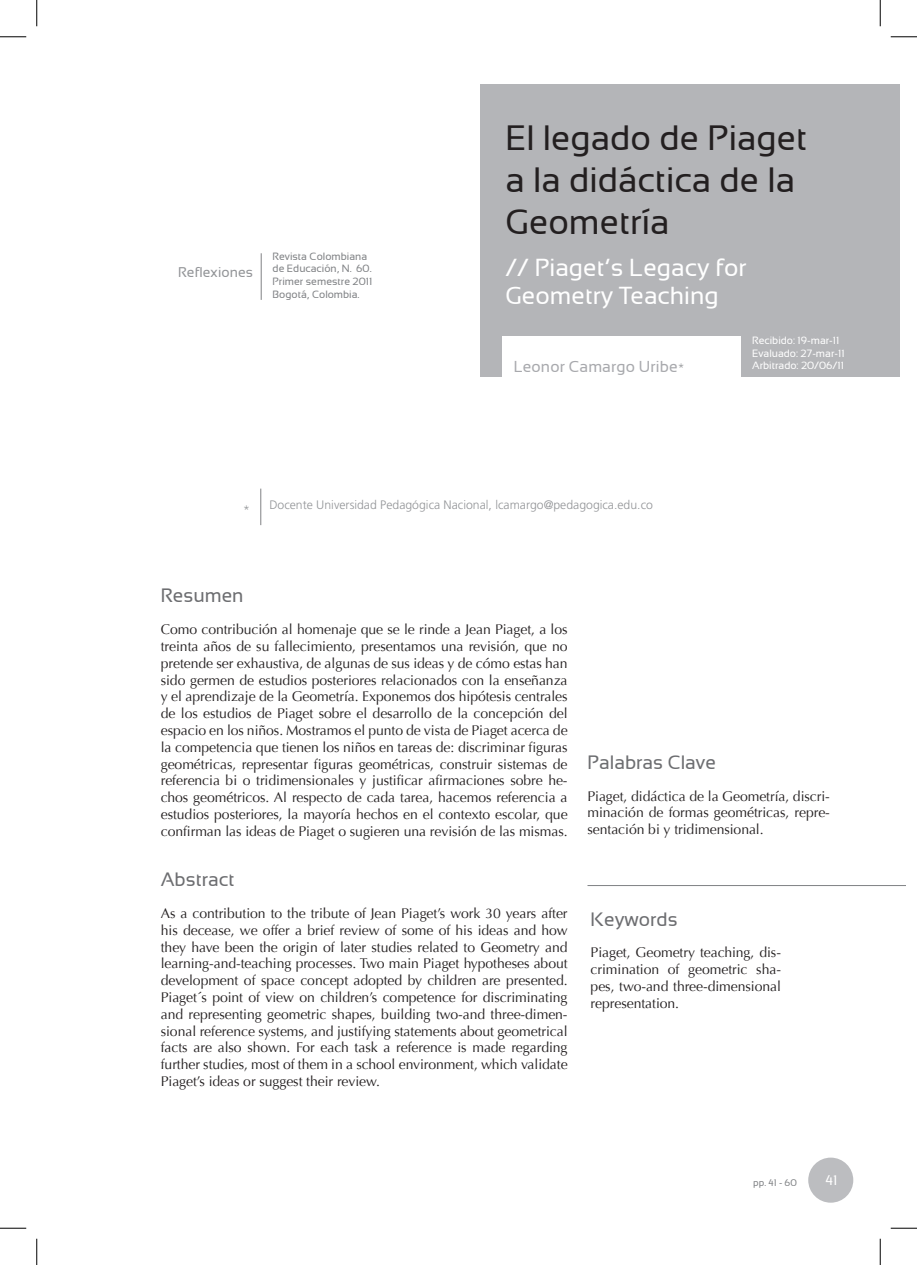
<style>
.page{position:relative;width:917px;height:1265px;background:#fff}
.page>*{position:absolute;margin:0;border:0;box-sizing:border-box;transform-origin:0 0}
.NUEVOTITULARCAPITULO{font:35px/42px "Sansation";color:#231f20}
.NUEVOTITULARINT1{font:24.5px/28px "Sansation";color:#fff}
.NUEVOTITULARINT3{font:19.25px "Sansation";color:#6c6d70}
.NUEVOTITULARINT1-2{font:19.25px "Sansation";color:#6c6d70}
.AUTORINICIO{font:15.75px "Sansation";letter-spacing:.01em;color:#a8a9ad}
.Resumen-abstrac{font:14px/16.8px "Optima";letter-spacing:-.005em;color:#231f20;text-align:justify}
.NUEVOTITULARCAPITULO-2{font:14px "Sansation";color:#939598}
.t1{font:14px "Sansation";color:#fff}
.Nota_el_pie{font:300 12.25px "Frutiger LT Std";color:#939598}
.Fechas_recibido{font:10.5px/12.6px "Sansation";color:#808285}
.Fechas_recibido-2{font:10.5px "Sansation";color:#fff}
.t2{font:9.62px "Sansation";color:#808285}
.s1{font-family:"Frutiger LT Std";font-weight:300;font-size:12.25px;color:#939598}
</style>
<div class="page">
<div style="left:808px;top:1157px;width:45px;height:45px;background:#bcbdc0;border-radius:50%"></div>
<div style="left:480px;top:84px;width:419px;height:292px;background:#b4b5b8"></div>
<hr style="left:260px;top:488px;width:1px;height:37px;background:#808285">
<hr style="left:587px;top:884px;width:318px;height:1px;background:#808285">
<hr style="left:261px;top:253px;width:1px;height:47px;background:#808285">
<div style="left:502px;top:336px;width:239px;height:68px;background:#fff"></div>
<svg style="left:0;top:36px;width:26px;height:1px"></svg>
<svg style="left:891px;top:36px;width:26px;height:1px"></svg>
<svg style="left:0;top:1227px;width:26px;height:1px"></svg>
<svg style="left:891px;top:1227px;width:26px;height:1px"></svg>
<svg style="left:36px;top:0;width:1px;height:26px"></svg>
<svg style="left:36px;top:1238px;width:1px;height:26px"></svg>
<svg style="left:880px;top:0;width:1px;height:26px"></svg>
<svg style="left:880px;top:1238px;width:1px;height:26px"></svg>
<p class="NUEVOTITULARCAPITULO-2" style="left:178px;top:264px;width:76px">Reflexiones</p>
<p class="Fechas_recibido" style="left:273px;top:250px;width:101px">Revista Colombiana de Educación, N.º 60.<br>Primer semestre 2011<br>Bogotá, Colombia.</p>
<p class="NUEVOTITULARCAPITULO" style="left:505px;top:117px;width:303px">El legado de Piaget a la didáctica de la<br>Geometría</p>
<p class="NUEVOTITULARINT1" style="left:505px;top:253px;width:243px">// Piaget’s Legacy for<br>Geometry Teaching</p>
<p class="AUTORINICIO" style="left:514px;top:358px;width:172px">Leonor Camargo Uribe<span class="s1">*</span></p>
<p class="Fechas_recibido-2" style="left:752px;top:334px;width:89px">Recibido: 19-mar-11</p>
<p class="Fechas_recibido-2" style="left:752px;top:347px;width:94px">Evaluado: 27-mar-11</p>
<p class="Fechas_recibido-2" style="left:752px;top:359px;width:93px">Arbitrado: 20/06/11</p>
<p class="Nota_el_pie" style="left:243px;top:502px;width:8px">*</p>
<p class="Nota_el_pie" style="left:269px;top:498px;width:385px">Docente Universidad Pedagógica Nacional, lcamargo@pedagogica.edu.co</p>
<p class="NUEVOTITULARINT1-2" style="left:161px;top:585px;width:84px">Resumen</p>
<p class="Resumen-abstrac" style="left:161px;top:621px;width:408px">Como contribución al homenaje que se le rinde a Jean Piaget, a los treinta años de su fallecimiento, presentamos una revisión, que no pretende ser exhaustiva, de algunas de sus ideas y de cómo estas han sido germen de estudios posteriores relacionados con la enseñanza y el aprendizaje de la Geometría. Exponemos dos hipótesis centrales de los estudios de Piaget sobre el desarrollo de la concepción del espacio en los niños. Mostramos el punto de vista de Piaget acerca de la competencia que tienen los niños en tareas de: discriminar figuras geométricas, representar figuras geométricas, construir sistemas de referencia bi o tridimensionales y justificar afirmaciones sobre he&shy;chos geométricos. Al respecto de cada tarea, hacemos referencia a estudios posteriores, la mayoría hechos en el contexto escolar, que confirman las ideas de Piaget o sugieren una revisión de las mismas.</p>
<p class="NUEVOTITULARINT3" style="left:161px;top:868px;width:75px">Abstract</p>
<p class="Resumen-abstrac" style="left:161px;top:904px;width:408px">As a contribution to the tribute of Jean Piaget’s work 30 years after his decease, we offer a brief review of some of his ideas and how they have been the origin of later studies related to Geometry and learning-and-teaching processes. Two main Piaget hypotheses about development of space concept adopted by children are presented.<br>Piaget´s point of view on children’s competence for discriminating and representing geometric shapes, building two-and three-dimen&shy;sional reference systems, and justifying statements about geometrical facts are also shown. For each task a reference is made regarding further studies, most of them in a school environment, which validate Piaget’s ideas or suggest their review.</p>
<p class="NUEVOTITULARINT3" style="left:587px;top:751px;width:130px">Palabras Clave</p>
<p class="Resumen-abstrac" style="left:587px;top:787px;width:244px">Piaget, didáctica de la Geometría, discri&shy;minación de formas geométricas, repre&shy;sentación bi y tridimensional.</p>
<p class="NUEVOTITULARINT3" style="left:591px;top:908px;width:88px">Keywords</p>
<p class="Resumen-abstrac" style="left:591px;top:944px;width:192px">Piaget, Geometry teaching, dis&shy;crimination of geometric sha&shy;pes, two-and three-dimensional representation.</p>
<p class="t2" style="left:753px;top:1176px;width:45px">pp. 41 - 60</p>
<p class="t1" style="left:825px;top:1171px;width:14px">41</p>
</div>
